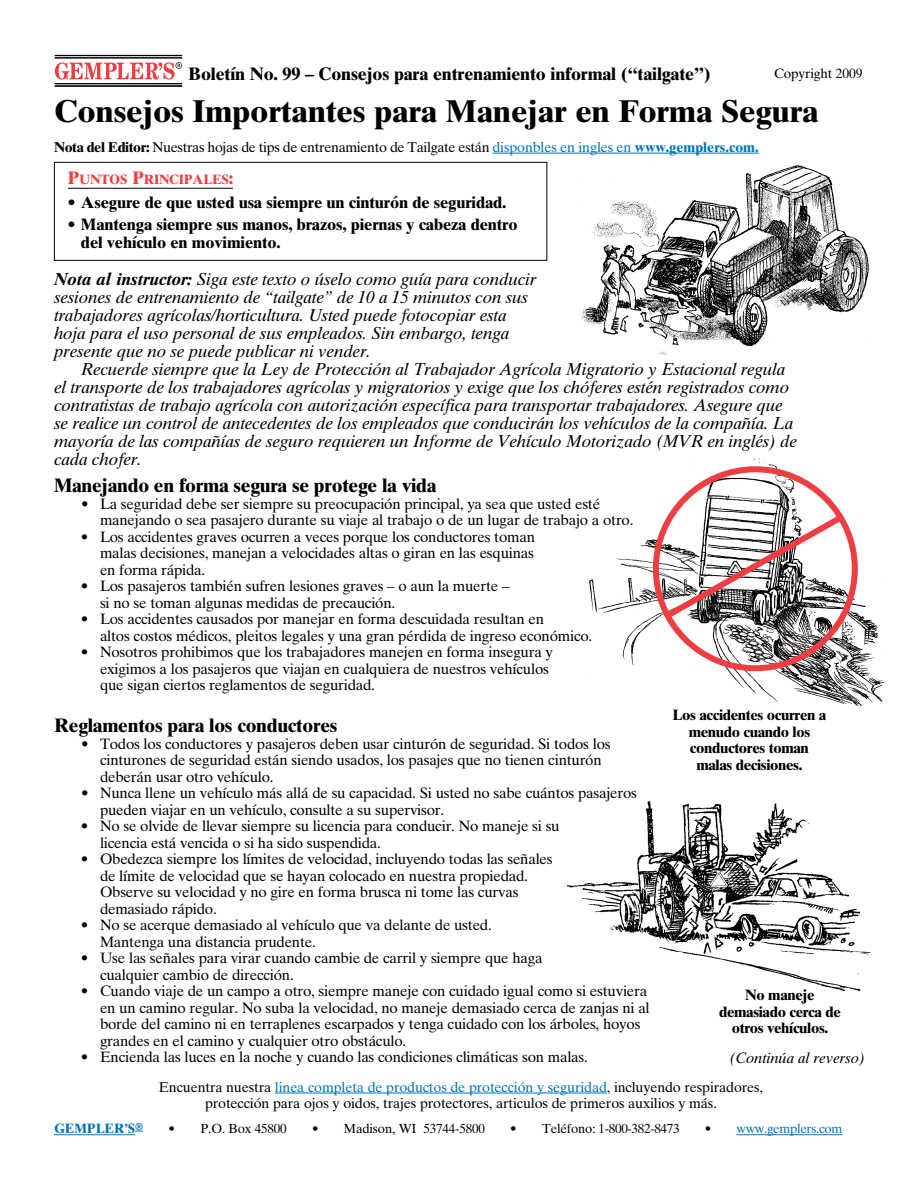
<style>
.page{position:relative;width:918px;height:1188px;background:#fff}
.page>*{position:absolute;margin:0;border:0;box-sizing:border-box;transform-origin:0 0}
.t1{font:700 31.5px "Times Ten";letter-spacing:-.01em;color:#000;scale:1.05 1}
.t2{font:700 19.5px "Times Ten";letter-spacing:-.015em;color:#000}
.t3{font:700 18px "Times Ten";letter-spacing:-.01em;color:#000}
.t4{font:italic 17.25px/18px "Times Ten";letter-spacing:-.015em;color:#000}
.t5{font:700 16.5px/18px "Times Ten";letter-spacing:-.01em;color:#000}
.t6{font:15px/16.5px "Times Ten";letter-spacing:-.015em;color:#000}
.t7{font:700 15px/16.5px "Times Ten";letter-spacing:-.025em;color:#000;text-align:center}
.t8{font:italic 15px "Times Ten";letter-spacing:-.01em;color:#000}
.t9{font:14.25px "Times Ten";letter-spacing:-.01em;color:#000}
.t10{font:14.25px "Times Ten LT Std";letter-spacing:-.01em;color:#0075bc}
.t11{font:700 13.5px "Times Ten";letter-spacing:-.02em;color:#ef3e42}
.t12{font:13.5px "Times Ten";letter-spacing:-.01em;color:#000}
.t13{font:700 13.5px "Times Ten";letter-spacing:-.01em;color:#0075bc}
.t14{font:13.2px "Times Ten";letter-spacing:-.01em;color:#000}
.t15{font:13.2px "Times Ten";letter-spacing:-.025em;color:#0075bc}
.s1{font-weight:700}
.s2{font-family:"Times Ten LT Std";color:#0075bc}
.s3{font-family:"Times Ten LT Std";font-weight:700;color:#0075bc}
.s4{font-size:18px}
.s5{font-family:"Times Ten";color:#000}
.s6{color:#000}
</style>
<div class="page">
<div style="left:54px;top:162px;width:493px;height:99px;border:1px solid #000"></div>
<hr style="left:68px;top:188px;width:165px;height:1px;background:#000">
<img style="left:582px;top:164px;width:288px;height:190px">
<img style="left:588px;top:458px;width:299px;height:262px">
<img style="left:568px;top:801px;width:304px;height:190px">
<div style="left:653px;top:466px;width:205px;height:205px;border:6px solid #ef3e42;border-radius:50%"></div>
<svg style="left:660px;top:509px;width:190px;height:114px"></svg>
<hr style="left:55px;top:58px;width:127px;height:1px;background:#000">
<hr style="left:55px;top:83px;width:127px;height:1px;background:#000">
<hr style="left:55px;top:55px;width:127px;height:1px;background:#000">
<hr style="left:55px;top:85px;width:127px;height:2px;background:#000">
<svg style="left:55px;top:62px;width:127px;height:18px"></svg>
<hr style="left:493px;top:153px;width:266px;height:1px;background:#0075bc">
<hr style="left:275px;top:1093px;width:332px;height:1px;background:#0075bc">
<hr style="left:54px;top:1134px;width:81px;height:1px;background:#0075bc">
<hr style="left:737px;top:1134px;width:106px;height:1px;background:#0075bc">
<p class="t3" style="left:188px;top:63px;width:524px">Boletín No. 99 – Consejos para entrenamiento informal (“tailgate”)</p>
<h1 class="t1" style="left:54px;top:92px;width:730px">Consejos Importantes para Manejar en Forma Segura</h1>
<p class="t12" style="left:774px;top:66px;width:90px">Copyright 2009</p>
<p class="t9" style="left:54px;top:138px;width:706px"><span class="s1">Nota del Editor:</span> Nuestras hojas de tips de entrenamiento de Tailgate están <span class="s2">disponbles en ingles en</span> <span class="s3">www.gemplers.com.</span></p>
<p class="t11" style="left:68px;top:171px;width:167px"><span class="s4">P</span>UNTOS <span class="s4">P</span>RINCIPALES<span class="s4">:</span></p>
<p class="t5" style="left:68px;top:193px;width:440px">• Asegure de que usted usa siempre un cinturón de seguridad.</p>
<p class="t5" style="left:81px;top:215px;width:438px;text-indent:-13px">• Mantenga siempre sus manos, brazos, piernas y cabeza dentro del vehículo en movimiento.</p>
<p class="t4" style="left:54px;top:270px;width:484px"><span class="s1">Nota al instructor:</span> Siga este texto o úselo como guía para conducir sesiones de entrenamiento de “tailgate” de 10 a 15 minutos con sus trabajadores agrícolas/horticultura. Usted puede fotocopiar esta hoja para el uso personal de sus empleados. Sin embargo, tenga presente que no se puede publicar ni vender.</p>
<p class="t4" style="left:54px;top:360px;width:745px;text-indent:27px">Recuerde siempre que la Ley de Protección al Trabajador Agrícola Migratorio y Estacional regula el transporte de los trabajadores agrícolas y migratorios y exige que los chóferes estén registrados como contratistas de trabajo agrícola con autorización específica para transportar trabajadores. Asegure que se realice un control de antecedentes de los empleados que conducirán los vehículos de la compañía. La mayoría de las compañías de seguro requieren un Informe de Vehículo Motorizado (MVR en inglés) de cada chofer.</p>
<h2 class="t2" style="left:54px;top:474px;width:384px">Manejando en forma segura se protege la vida</h2>
<p class="t6" style="left:100px;top:495px;width:535px;text-indent:-19px">• La seguridad debe ser siempre su preocupación principal, ya sea que usted esté manejando o sea pasajero durante su viaje al trabajo o de un lugar de trabajo a otro.</p>
<p class="t6" style="left:100px;top:528px;width:437px;text-align:justify;text-indent:-19px">• Los accidentes graves ocurren a veces porque los conductores toman malas decisiones, manejan a velocidades altas o giran en las esquinas en forma rápida.</p>
<p class="t6" style="left:100px;top:578px;width:411px;text-indent:-19px">• Los pasajeros también sufren lesiones graves – o aun la muerte – si no se toman algunas medidas de precaución.</p>
<p class="t6" style="left:100px;top:611px;width:494px;text-indent:-19px">• Los accidentes causados por manejar en forma descuidada resultan en<br>altos costos médicos, pleitos legales y una gran pérdida de ingreso económico.</p>
<p class="t6" style="left:100px;top:644px;width:455px;text-indent:-19px">• Nosotros prohibimos que los trabajadores manejen en forma insegura y exigimos a los pasajeros que viajan en cualquiera de nuestros vehículos que sigan ciertos reglamentos de seguridad.</p>
<h2 class="t2" style="left:54px;top:714px;width:285px">Reglamentos para los conductores</h2>
<p class="t6" style="left:100px;top:735px;width:512px;text-indent:-19px">• Todos los conductores y pasajeros deben usar cinturón de seguridad. Si todos los cinturones de seguridad están siendo usados, los pasajes que no tienen cinturón deberán usar otro vehículo.</p>
<p class="t6" style="left:100px;top:785px;width:539px;text-indent:-19px">• Nunca llene un vehículo más allá de su capacidad. Si usted no sabe cuántos pasajeros pueden viajar en un vehículo, consulte a su supervisor.</p>
<p class="t6" style="left:100px;top:818px;width:461px;text-indent:-19px">• No se olvide de llevar siempre su licencia para conducir. No maneje si su licencia está vencida o si ha sido suspendida.</p>
<p class="t6" style="left:100px;top:851px;width:454px;text-indent:-19px">• Obedezca siempre los límites de velocidad, incluyendo todas las señales de límite de velocidad que se hayan colocado en nuestra propiedad.<br>Observe su velocidad y no gire en forma brusca ni tome las curvas demasiado rápido.</p>
<p class="t6" style="left:100px;top:917px;width:393px;text-indent:-19px">• No se acerque demasiado al vehículo que va delante de usted.<br>Mantenga una distancia prudente.</p>
<p class="t6" style="left:100px;top:950px;width:444px;text-indent:-19px">• Use las señales para virar cuando cambie de carril y siempre que haga cualquier cambio de dirección.</p>
<p class="t6" style="left:100px;top:983px;width:551px;text-indent:-19px">• Cuando viaje de un campo a otro, siempre maneje con cuidado igual como si estuviera en un camino regular. No suba la velocidad, no maneje demasiado cerca de zanjas ni al borde del camino ni en terraplenes escarpados y tenga cuidado con los árboles, hoyos grandes en el camino y cualquier otro obstáculo.</p>
<p class="t6" style="left:81px;top:1049px;width:508px">• Encienda las luces en la noche y cuando las condiciones climáticas son malas.</p>
<p class="t7" style="left:673px;top:707px;width:155px">Los accidentes ocurren a menudo cuando los conductores toman malas decisiones.</p>
<p class="t7" style="left:719px;top:987px;width:123px">No maneje demasiado cerca de otros vehículos.</p>
<p class="t8" style="left:730px;top:1050px;width:137px">(Continúa al reverso)</p>
<p class="t10" style="left:159px;top:1078px;width:606px"><span class="s5">Encuentra nuestra</span> linea completa de productos de protección y seguridad<span class="s5">, incluyendo respiradores,</span></p>
<p class="t9" style="left:205px;top:1095px;width:513px">protección para ojos y oidos, trajes protectores, articulos de primeros auxilios y más.</p>
<p class="t13" style="left:54px;top:1121px;width:91px">GEMPLER’S<sup>®</sup></p>
<p class="t14" style="left:169px;top:1121px;width:120px">• P.O. Box 45800</p>
<p class="t14" style="left:312px;top:1121px;width:174px">• Madison, WI 53744-5800</p>
<p class="t14" style="left:510px;top:1121px;width:171px">• Teléfono: 1-800-382-8473</p>
<p class="t15" style="left:705px;top:1121px;width:139px"><span class="s6">•</span> www.gemplers.com</p>
</div>
